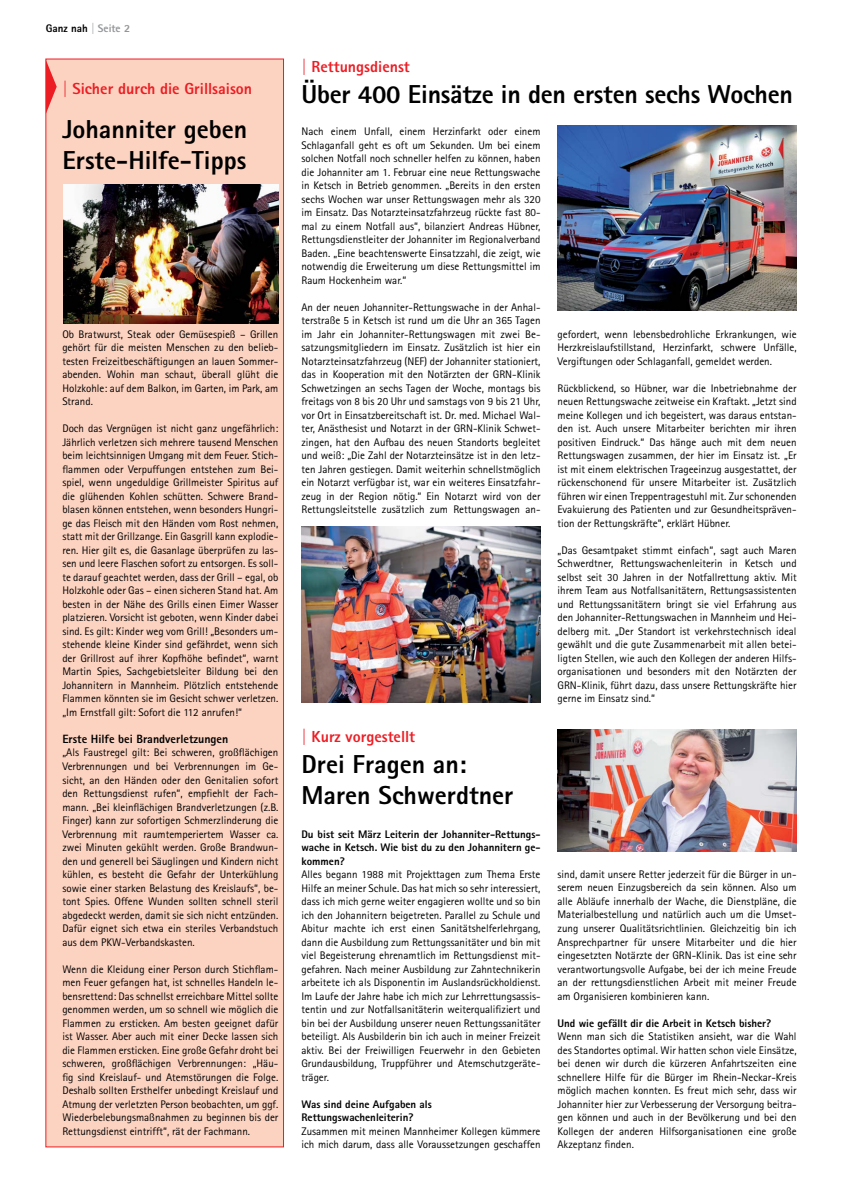
<style>
.page{position:relative;width:842px;height:1191px;background:#fff}
.page>*{position:absolute;margin:0;border:0;box-sizing:border-box;transform-origin:0 0}
.t1{font:800 26px/31.2px "Agfa Rotis Sans Serif";color:#000}
.t2{font:800 16px "Agfa Rotis Sans Serif";color:#ed1d24}
.t3{font:800 12px "Agfa Rotis Sans Serif";color:#000}
.t4{font:11px/13.5px "Agfa Rotis Sans Serif";color:#000;text-align:justify}
.t5{font:800 11px/13.5px "Agfa Rotis Sans Serif";color:#000;text-align:justify}
.s1{color:#939598}
</style>
<div class="page">
<img style="left:557px;top:729px;width:240px;height:122px">
<img style="left:301px;top:527px;width:239px;height:175px">
<img style="left:557px;top:125px;width:240px;height:186px">
<div style="left:46px;top:59px;width:237px;height:1088px;background:#fcd3c1"></div>
<svg style="left:47px;top:63px;width:10px;height:48px"></svg>
<div style="left:45px;top:58px;width:239px;height:1089px;border:1px solid #ed1d24"></div>
<img style="left:64px;top:185px;width:215px;height:138px">
<p class="t5" style="left:46px;top:22px;width:86px">Ganz nah <span class="s1">| Seite 2</span></p>
<h2 class="t2" style="left:62px;top:78px;width:191px">| Sicher durch die Grillsaison</h2>
<h1 class="t1" style="left:62px;top:113px;width:186px">Johanniter geben<br>Erste-Hilfe-Tipps</h1>
<p class="t4" style="left:62px;top:327px;width:217px">Ob Bratwurst, Steak oder Gemüsespieß – Grillen gehört für die meisten Menschen zu den belieb&shy;testen Freizeitbeschäftigungen an lauen Sommer&shy;abenden. Wohin man schaut, überall glüht die Holzkohle: auf dem Balkon, im Garten, im Park, am Strand.</p>
<p class="t4" style="left:62px;top:422px;width:217px">Doch das Vergnügen ist nicht ganz ungefährlich:<br>Jährlich verletzen sich mehrere tausend Menschen beim leichtsinnigen Umgang mit dem Feuer. Stich&shy;flammen oder Verpuffungen entstehen zum Bei&shy;spiel, wenn ungeduldige Grillmeister Spiritus auf die glühenden Kohlen schütten. Schwere Brand&shy;blasen können entstehen, wenn besonders Hungri&shy;ge das Fleisch mit den Händen vom Rost nehmen, statt mit der Grillzange. Ein Gasgrill kann explodie&shy;ren. Hier gilt es, die Gasanlage überprüfen zu las&shy;sen und leere Flaschen sofort zu entsorgen. Es soll&shy;te darauf geachtet werden, dass der Grill – egal, ob Holzkohle oder Gas – einen sicheren Stand hat. Am besten in der Nähe des Grills einen Eimer Wasser platzieren. Vorsicht ist geboten, wenn Kinder dabei sind. Es gilt: Kinder weg vom Grill! „Besonders um&shy;stehende kleine Kinder sind gefährdet, wenn sich der Grillrost auf ihrer Kopfhöhe befindet“, warnt Martin Spies, Sachgebietsleiter Bildung bei den Johannitern in Mannheim. Plötzlich entstehende Flammen könnten sie im Gesicht schwer verletzen. „Im Ernstfall gilt: Sofort die 112 anrufen!“</p>
<p class="t3" style="left:62px;top:731px;width:167px">Erste Hilfe bei Brandverletzungen</p>
<p class="t4" style="left:62px;top:746px;width:217px">„Als Faustregel gilt: Bei schweren, großflächigen Verbrennungen und bei Verbrennungen im Ge&shy;sicht, an den Händen oder den Genitalien sofort den Rettungsdienst rufen“, empfiehlt der Fach&shy;mann. „Bei kleinflächigen Brandverletzungen (z.B.<br>Finger) kann zur sofortigen Schmerzlinderung die Verbrennung mit raumtemperiertem Wasser ca. zwei Minuten gekühlt werden. Große Brandwun&shy;den und generell bei Säuglingen und Kindern nicht kühlen, es besteht die Gefahr der Unterkühlung sowie einer starken Belastung des Kreislaufs“, be&shy;tont Spies. Offene Wunden sollten schnell steril abgedeckt werden, damit sie sich nicht entzünden.<br>Dafür eignet sich etwa ein steriles Verbandstuch aus dem PKW-Verbandskasten.</p>
<p class="t4" style="left:62px;top:962px;width:217px">Wenn die Kleidung einer Person durch Stichflam&shy;men Feuer gefangen hat, ist schnelles Handeln le&shy;bensrettend: Das schnellst erreichbare Mittel sollte genommen werden, um so schnell wie möglich die Flammen zu ersticken. Am besten geeignet dafür ist Wasser. Aber auch mit einer Decke lassen sich die Flammen ersticken. Eine große Gefahr droht bei schweren, großflächigen Verbrennungen: „Häu&shy;fig sind Kreislauf- und Atemstörungen die Folge.<br>Deshalb sollten Ersthelfer unbedingt Kreislauf und Atmung der verletzten Person beobachten, um ggf.<br>Wiederbelebungsmaßnahmen zu beginnen bis der Rettungsdienst eintrifft“, rät der Fachmann.</p>
<h2 class="t2" style="left:301px;top:56px;width:110px">| Rettungsdienst</h2>
<h1 class="t1" style="left:301px;top:78px;width:493px">Über 400 Einsätze in den ersten sechs Wochen</h1>
<p class="t4" style="left:301px;top:125px;width:241px">Nach einem Unfall, einem Herzinfarkt oder einem Schlaganfall geht es oft um Sekunden. Um bei einem solchen Notfall noch schneller helfen zu können, haben die Johanniter am 1. Februar eine neue Rettungswache in Ketsch in Betrieb genommen. „Bereits in den ersten sechs Wochen war unser Rettungswagen mehr als 320 im Einsatz. Das Notarzteinsatzfahrzeug rückte fast 80- mal zu einem Notfall aus“, bilanziert Andreas Hübner, Rettungsdienstleiter der Johanniter im Regionalverband Baden. „Eine beachtenswerte Einsatzzahl, die zeigt, wie notwendig die Erweiterung um diese Rettungsmittel im Raum Hockenheim war.“</p>
<p class="t4" style="left:301px;top:300px;width:241px">An der neuen Johanniter-Rettungswache in der Anhal&shy;terstraße 5 in Ketsch ist rund um die Uhr an 365 Tagen im Jahr ein Johanniter-Rettungswagen mit zwei Be&shy;satzungsmitgliedern im Einsatz. Zusätzlich ist hier ein Notarzteinsatzfahrzeug (NEF) der Johanniter stationiert, das in Kooperation mit den Notärzten der GRN-Klinik Schwetzingen an sechs Tagen der Woche, montags bis freitags von 8 bis 20 Uhr und samstags von 9 bis 21 Uhr, vor Ort in Einsatzbereitschaft ist. Dr. med. Michael Wal&shy;ter, Anästhesist und Notarzt in der GRN-Klinik Schwet&shy;zingen, hat den Aufbau des neuen Standorts begleitet und weiß: „Die Zahl der Notarzteinsätze ist in den letz&shy;ten Jahren gestiegen. Damit weiterhin schnellstmöglich ein Notarzt verfügbar ist, war ein weiteres Einsatzfahr&shy;zeug in der Region nötig.“ Ein Notarzt wird von der Rettungsleitstelle zusätzlich zum Rettungswagen an-</p>
<p class="t4" style="left:557px;top:327px;width:241px">gefordert, wenn lebensbedrohliche Erkrankungen, wie Herzkreislaufstillstand, Herzinfarkt, schwere Unfälle, Vergiftungen oder Schlaganfall, gemeldet werden.</p>
<p class="t4" style="left:557px;top:381px;width:241px">Rückblickend, so Hübner, war die Inbetriebnahme der neuen Rettungswache zeitweise ein Kraftakt. „Jetzt sind meine Kollegen und ich begeistert, was daraus entstan&shy;den ist. Auch unsere Mitarbeiter berichten mir ihren positiven Eindruck.“ Das hänge auch mit dem neuen Rettungswagen zusammen, der hier im Einsatz ist. „Er ist mit einem elektrischen Trageeinzug ausgestattet, der rückenschonend für unsere Mitarbeiter ist. Zusätzlich führen wir einen Treppentragestuhl mit. Zur schonenden Evakuierung des Patienten und zur Gesundheitspräven&shy;tion der Rettungskräfte“, erklärt Hübner.</p>
<p class="t4" style="left:557px;top:543px;width:241px">„Das Gesamtpaket stimmt einfach“, sagt auch Maren Schwerdtner, Rettungswachenleiterin in Ketsch und selbst seit 30 Jahren in der Notfallrettung aktiv. Mit ihrem Team aus Notfallsanitätern, Rettungsassistenten und Rettungssanitätern bringt sie viel Erfahrung aus den Johanniter-Rettungswachen in Mannheim und Hei&shy;delberg mit. „Der Standort ist verkehrstechnisch ideal gewählt und die gute Zusammenarbeit mit allen betei&shy;ligten Stellen, wie auch den Kollegen der anderen Hilfs&shy;organisationen und besonders mit den Notärzten der GRN-Klinik, führt dazu, dass unsere Rettungskräfte hier gerne im Einsatz sind.“</p>
<h2 class="t2" style="left:301px;top:726px;width:115px">| Kurz vorgestellt</h2>
<h1 class="t1" style="left:301px;top:748px;width:213px">Drei Fragen an:<br>Maren Schwerdtner</h1>
<p class="t5" style="left:301px;top:827px;width:241px">Du bist seit März Leiterin der Johanniter-Rettungs&shy;wache in Ketsch. Wie bist du zu den Johannitern ge&shy;kommen?</p>
<p class="t4" style="left:301px;top:867px;width:241px">Alles begann 1988 mit Projekttagen zum Thema Erste Hilfe an meiner Schule. Das hat mich so sehr interessiert, dass ich mich gerne weiter engagieren wollte und so bin ich den Johannitern beigetreten. Parallel zu Schule und Abitur machte ich erst einen Sanitätshelferlehrgang, dann die Ausbildung zum Rettungssanitäter und bin mit viel Begeisterung ehrenamtlich im Rettungsdienst mit&shy;gefahren. Nach meiner Ausbildung zur Zahntechnikerin arbeitete ich als Disponentin im Auslandsrückholdienst.<br>Im Laufe der Jahre habe ich mich zur Lehrrettungsassis&shy;tentin und zur Notfallsanitäterin weiterqualifiziert und bin bei der Ausbildung unserer neuen Rettungssanitäter beteiligt. Als Ausbilderin bin ich auch in meiner Freizeit aktiv. Bei der Freiwilligen Feuerwehr in den Gebieten Grundausbildung, Truppführer und Atemschutzgeräte&shy;träger.</p>
<p class="t5" style="left:301px;top:1097px;width:132px">Was sind deine Aufgaben als<br>Rettungswachenleiterin?</p>
<p class="t4" style="left:301px;top:1124px;width:241px">Zusammen mit meinen Mannheimer Kollegen kümmere ich mich darum, dass alle Voraussetzungen geschaffen</p>
<p class="t4" style="left:557px;top:867px;width:241px">sind, damit unsere Retter jederzeit für die Bürger in un&shy;serem neuen Einzugsbereich da sein können. Also um alle Abläufe innerhalb der Wache, die Dienstpläne, die Materialbestellung und natürlich auch um die Umset&shy;zung unserer Qualitätsrichtlinien. Gleichzeitig bin ich Ansprechpartner für unsere Mitarbeiter und die hier eingesetzten Notärzte der GRN-Klinik. Das ist eine sehr verantwortungsvolle Aufgabe, bei der ich meine Freude an der rettungsdienstlichen Arbeit mit meiner Freude am Organisieren kombinieren kann.</p>
<p class="t5" style="left:557px;top:1016px;width:215px">Und wie gefällt dir die Arbeit in Ketsch bisher?</p>
<p class="t4" style="left:557px;top:1029px;width:241px">Wenn man sich die Statistiken ansieht, war die Wahl des Standortes optimal. Wir hatten schon viele Einsätze, bei denen wir durch die kürzeren Anfahrtszeiten eine schnellere Hilfe für die Bürger im Rhein-Neckar-Kreis möglich machen konnten. Es freut mich sehr, dass wir Johanniter hier zur Verbesserung der Versorgung beitra&shy;gen können und auch in der Bevölkerung und bei den Kollegen der anderen Hilfsorganisationen eine große Akzeptanz finden.</p>
</div>
